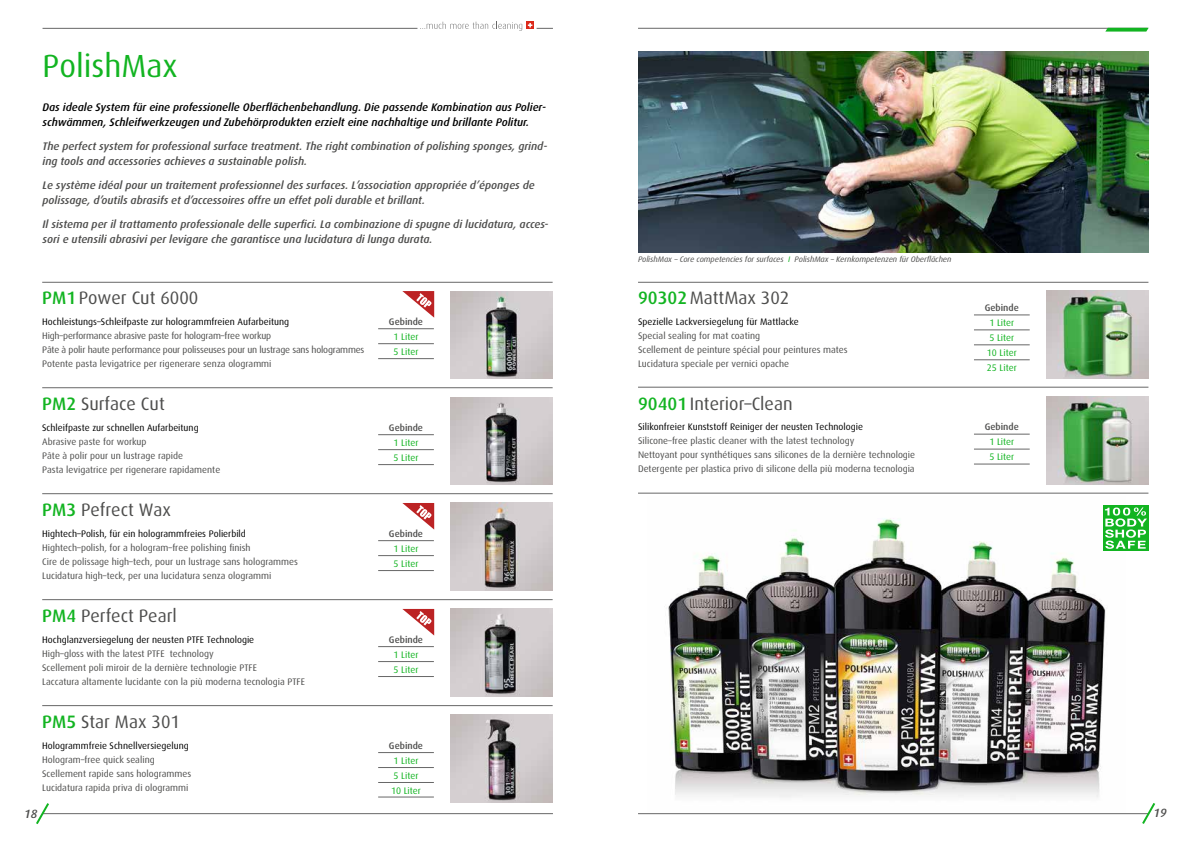
<style>
.page{position:relative;width:1191px;height:842px;background:#fff}
.page>*{position:absolute;margin:0;border:0;box-sizing:border-box;transform-origin:0 0}
.t1{font:32px "Dax";color:#12b421}
.t2{font:18px "Dax";color:#4d4d4c}
.t3{font:italic 500 12px "Dax";color:#4d4d4c}
.t4{font:italic 500 11px/15px "Dax";color:#4d4d4c}
.t5{font:italic 500 11px/15px "Dax";color:#000}
.t6{font:9.5px/14px "Dax";color:#4d4d4c}
.t7{font:9.5px "Dax";color:#000}
.t8{font:9.5px/14px "Dax";letter-spacing:-.02em;color:#4d4d4c}
.t9{font:9.5px/15px "Dax";color:#12b421}
.t10{font:500 9.5px "Dax";color:#4d4d4c}
.t11{font:italic 8px "Dax";color:#4d4d4c}
.s1{font-weight:500;color:#12b421}
.s2{color:#12b421}
</style>
<div class="page">
<img style="left:668px;top:505px;width:457px;height:293px">
<img style="left:638px;top:51px;width:510px;height:201px">
<hr style="left:638px;top:28px;width:509px;height:1px;background:#676767">
<svg style="left:1105px;top:28px;width:43px;height:4px"></svg>
<hr style="left:638px;top:282px;width:510px;height:1px;background:#676767">
<hr style="left:638px;top:493px;width:510px;height:1px;background:#676767">
<hr style="left:638px;top:387px;width:510px;height:1px;background:#676767">
<hr style="left:638px;top:813px;width:510px;height:1px;background:#676767">
<svg style="left:1140px;top:803px;width:16px;height:21px"></svg>
<hr style="left:974px;top:315px;width:55px;height:1px;background:#676767">
<hr style="left:974px;top:330px;width:55px;height:1px;background:#676767">
<hr style="left:974px;top:345px;width:55px;height:1px;background:#676767">
<hr style="left:974px;top:359px;width:55px;height:1px;background:#676767">
<img style="left:1046px;top:291px;width:102px;height:87px">
<hr style="left:974px;top:434px;width:55px;height:1px;background:#676767">
<hr style="left:974px;top:449px;width:55px;height:1px;background:#676767">
<img style="left:1046px;top:396px;width:102px;height:88px">
<hr style="left:974px;top:464px;width:55px;height:1px;background:#676767">
<div style="left:1102px;top:506px;width:46px;height:45px;background:#12b421"></div>
<svg style="left:1105px;top:507px;width:42px;height:42px"></svg>
<hr style="left:43px;top:28px;width:374px;height:1px;background:#676767">
<svg style="left:420px;top:22px;width:102px;height:9px"></svg>
<svg style="left:526px;top:22px;width:8px;height:7px"></svg>
<svg style="left:528px;top:23px;width:25px;height:6px"></svg>
<hr style="left:42px;top:282px;width:510px;height:1px;background:#676767">
<hr style="left:43px;top:813px;width:510px;height:1px;background:#676767">
<svg style="left:36px;top:803px;width:15px;height:21px"></svg>
<hr style="left:378px;top:328px;width:56px;height:1px;background:#676767">
<hr style="left:378px;top:343px;width:56px;height:1px;background:#676767">
<hr style="left:42px;top:387px;width:510px;height:1px;background:#676767">
<svg style="left:402px;top:291px;width:32px;height:27px"></svg>
<img style="left:450px;top:291px;width:102px;height:88px">
<hr style="left:378px;top:358px;width:56px;height:1px;background:#676767">
<hr style="left:378px;top:434px;width:56px;height:1px;background:#676767">
<hr style="left:378px;top:449px;width:56px;height:1px;background:#676767">
<hr style="left:42px;top:493px;width:510px;height:1px;background:#676767">
<img style="left:450px;top:397px;width:102px;height:88px">
<hr style="left:378px;top:464px;width:56px;height:1px;background:#676767">
<hr style="left:378px;top:540px;width:56px;height:1px;background:#676767">
<hr style="left:378px;top:555px;width:56px;height:1px;background:#676767">
<hr style="left:42px;top:599px;width:510px;height:1px;background:#676767">
<svg style="left:402px;top:503px;width:32px;height:27px"></svg>
<img style="left:450px;top:503px;width:102px;height:88px">
<hr style="left:378px;top:570px;width:56px;height:1px;background:#676767">
<hr style="left:378px;top:646px;width:56px;height:1px;background:#676767">
<hr style="left:378px;top:661px;width:56px;height:1px;background:#676767">
<hr style="left:42px;top:705px;width:510px;height:1px;background:#676767">
<svg style="left:402px;top:609px;width:32px;height:26px"></svg>
<img style="left:450px;top:609px;width:102px;height:88px">
<hr style="left:378px;top:676px;width:56px;height:1px;background:#676767">
<hr style="left:378px;top:752px;width:56px;height:1px;background:#676767">
<hr style="left:378px;top:767px;width:56px;height:1px;background:#676767">
<img style="left:450px;top:715px;width:102px;height:88px">
<hr style="left:378px;top:782px;width:56px;height:1px;background:#676767">
<hr style="left:378px;top:797px;width:56px;height:1px;background:#676767">
<h1 class="t1" style="left:43px;top:48px;width:137px">PolishMax</h1>
<p class="t5" style="left:43px;top:100px;width:505px">Das ideale System für eine professionelle Oberflächenbehandlung. Die passende Kombination aus Polier&shy;schwämmen, Schleifwerkzeugen und Zubehörprodukten erzielt eine nachhaltige und brillante Politur.</p>
<p class="t4" style="left:43px;top:139px;width:506px">The perfect system for professional surface treatment. The right combination of polishing sponges, grind&shy;ing tools and accessories achieves a sustainable polish.</p>
<p class="t4" style="left:43px;top:178px;width:494px">Le système idéal pour un traitement professionnel des surfaces. L’association appropriée d’éponges de polissage, d’outils abrasifs et d’accessoires offre un effet poli durable et brillant.</p>
<p class="t4" style="left:43px;top:217px;width:507px">Il sistema per il trattamento professionale delle superfici. La combinazione di spugne di lucidatura, acces&shy;sori e utensili abrasivi per levigare che garantisce una lucidatura di lunga durata.</p>
<h2 class="t2" style="left:42px;top:288px;width:158px"><span class="s1">PM1</span> Power Cut 6000</h2>
<p class="t7" style="left:42px;top:316px;width:248px">Hochleistungs–Schleifpaste zur hologrammfreien Aufarbeitung</p>
<p class="t8" style="left:42px;top:329px;width:324px">High–performance abrasive paste for hologram–free workup<br>Pâte à polir haute performance pour polisseuses pour un lustrage sans hologrammes<br>Potente pasta levigatrice per rigenerare senza ologrammi</p>
<h2 class="t2" style="left:42px;top:394px;width:124px"><span class="s1">PM2</span> Surface Cut</h2>
<p class="t7" style="left:42px;top:422px;width:158px">Schleifpaste zur schnellen Aufarbeitung</p>
<p class="t6" style="left:42px;top:435px;width:180px">Abrasive paste for workup<br>Pâte à polir pour un lustrage rapide<br>Pasta levigatrice per rigenerare rapidamente</p>
<h2 class="t2" style="left:42px;top:500px;width:130px"><span class="s1">PM3</span> Pefrect Wax</h2>
<p class="t7" style="left:42px;top:528px;width:205px">Hightech–Polish, für ein hologrammfreies Polierbild</p>
<p class="t6" style="left:42px;top:541px;width:257px">Hightech–polish, for a hologram–free polishing finish<br>Cire de polissage high–tech, pour un lustrage sans hologrammes<br>Lucidatura high–teck, per una lucidatura senza ologrammi</p>
<h2 class="t2" style="left:42px;top:606px;width:136px"><span class="s1">PM4</span> Perfect Pearl</h2>
<p class="t7" style="left:42px;top:634px;width:213px">Hochglanzversiegelung der neusten PTFE Technologie</p>
<p class="t6" style="left:42px;top:647px;width:264px">High–gloss with the latest PTFE technology<br>Scellement poli miroir de la dernière technologie PTFE<br>Laccatura altamente lucidante con la più moderna tecnologia PTFE</p>
<h2 class="t2" style="left:42px;top:712px;width:139px"><span class="s1">PM5</span> Star Max 301</h2>
<p class="t7" style="left:42px;top:740px;width:148px">Hologrammfreie Schnellversiegelung</p>
<p class="t6" style="left:42px;top:753px;width:151px">Hologram–free quick sealing<br>Scellement rapide sans hologrammes<br>Lucidatura rapida priva di ologrammi</p>
<p class="t3" style="left:24px;top:807px;width:15px">18</p>
<p class="t10" style="left:389px;top:316px;width:36px">Gebinde</p>
<p class="t9" style="left:393px;top:329px;width:26px">1 Liter<br>5 Liter</p>
<p class="t10" style="left:389px;top:422px;width:36px">Gebinde</p>
<p class="t9" style="left:393px;top:435px;width:26px">1 Liter<br>5 Liter</p>
<p class="t10" style="left:389px;top:528px;width:36px">Gebinde</p>
<p class="t9" style="left:393px;top:541px;width:26px">1 Liter<br>5 Liter</p>
<p class="t10" style="left:389px;top:634px;width:36px">Gebinde</p>
<p class="t9" style="left:393px;top:647px;width:26px">1 Liter<br>5 Liter</p>
<p class="t10" style="left:389px;top:740px;width:36px">Gebinde</p>
<p class="t9" style="left:391px;top:753px;width:31px">1 Liter<br>5 Liter<br>10 Liter</p>
<p class="t11" style="left:638px;top:255px;width:315px">PolishMax – Core competencies for surfaces <span class="s2">I</span> PolishMax – Kernkompetenzen für Oberflächen</p>
<h2 class="t2" style="left:638px;top:287px;width:153px"><span class="s1">90302</span>MattMax 302</h2>
<p class="t7" style="left:638px;top:316px;width:162px">Spezielle Lackversiegelung für Mattlacke</p>
<p class="t6" style="left:638px;top:328px;width:211px">Special sealing for mat coating<br>Scellement de peinture spécial pour peintures mates<br>Lucidatura speciale per vernici opache</p>
<h2 class="t2" style="left:638px;top:393px;width:156px"><span class="s1">90401</span> Interior–Clean</h2>
<p class="t7" style="left:638px;top:422px;width:226px">Silikonfreier Kunststoff Reiniger der neusten Technologie</p>
<p class="t6" style="left:638px;top:434px;width:279px">Silicone–free plastic cleaner with the latest technology<br>Nettoyant pour synthétiques sans silicones de la dernière technologie<br>Detergente per plastica privo di silicone della più moderna tecnologia</p>
<p class="t10" style="left:984px;top:303px;width:36px">Gebinde</p>
<p class="t9" style="left:987px;top:315px;width:31px">1 Liter<br>5 Liter<br>10 Liter<br>25 Liter</p>
<p class="t10" style="left:984px;top:422px;width:36px">Gebinde</p>
<p class="t9" style="left:989px;top:435px;width:26px">1 Liter<br>5 Liter</p>
<p class="t3" style="left:1153px;top:806px;width:15px">19</p>
</div>
